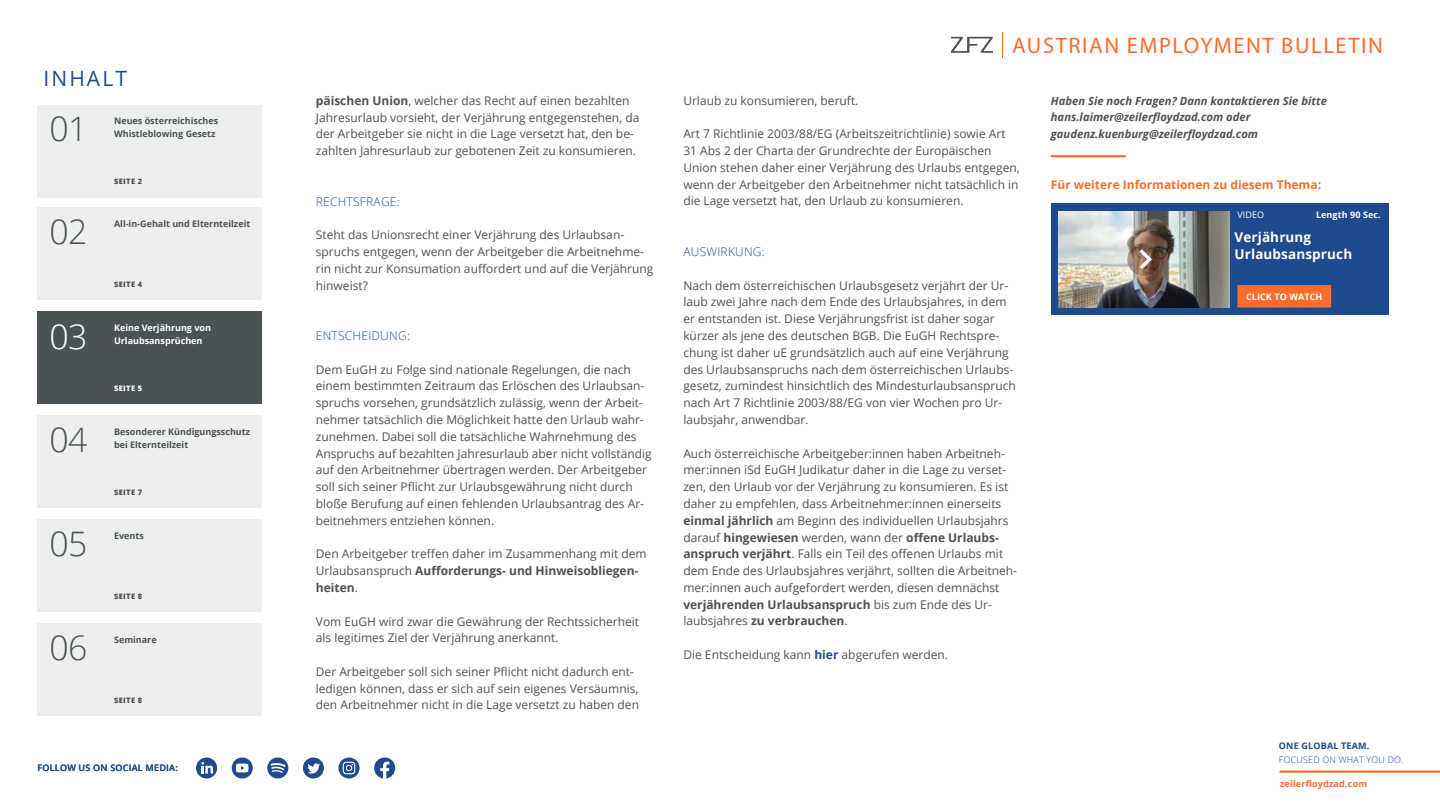
<style>
.page{position:relative;width:1440px;height:810px;background:#fff}
.page>*{position:absolute;margin:0;border:0;box-sizing:border-box;transform-origin:0 0}
.t1{font:300 33.75px "Open Sans";letter-spacing:-.025em;color:#4a5256}
.t2{font:300 33.75px "Open Sans";color:#fff}
.t3{font:22.5px "Myriad Pro";letter-spacing:.07em;color:#ff6c2b}
.t4{font:21px "Open Sans";letter-spacing:.1em;color:#1e4b8d}
.t5{font:700 13.5px/16.5px "Open Sans";letter-spacing:.01em;color:#fff}
.t6{font:12px/16.8px "Open Sans";color:#4a5256}
.t7{font:700 12px "Open Sans";color:#ff6c2b}
.t8{font:300 12px "Open Sans";letter-spacing:.02em;color:#1e4b8d}
.t9{font:italic 700 11.25px/16.8px "Open Sans";color:#4a5256}
.t10{font:700 9px "Open Sans";color:#4a5256}
.t11{font:700 9px "Open Sans";color:#fff}
.t12{font:600 9px "Open Sans";letter-spacing:.025em;color:#1e4b8d}
.t13{font:300 9px "Open Sans";letter-spacing:.02em;color:#1e4b8d}
.t14{font:700 9px "Open Sans";letter-spacing:.02em;color:#ff6c2b}
.t15{font:700 9px "Open Sans";letter-spacing:.02em;color:#1e4b8d}
.t16{font:9px "Open Sans";letter-spacing:.01em;color:#fff}
.t17{font:800 7.5px "Open Sans";letter-spacing:.05em;color:#4a5256}
.t18{font:800 7.5px "Open Sans";letter-spacing:.05em;color:#fff}
.s1{font-weight:700}
.s2{font-weight:700;color:#1e4b8d}
</style>
<div class="page">
<hr style="left:1051px;top:155px;width:75px;height:2px;background:#ff6c2b">
<div style="left:1051px;top:204px;width:337px;height:111px;background:#1e4b8d"></div>
<div style="left:1237px;top:285px;width:94px;height:23px;background:#ff6c2b"></div>
<img style="left:1058px;top:211px;width:172px;height:97px">
<img style="left:1127px;top:242px;width:34px;height:34px;border-radius:17px">
<svg style="left:1136px;top:246px;width:18px;height:27px"></svg>
<hr style="left:1280px;top:771px;width:160px;height:2px;background:#ff6c2b">
<svg style="left:232px;top:758px;width:21px;height:21px"></svg>
<svg style="left:236px;top:764px;width:13px;height:8px"></svg>
<div style="left:303px;top:758px;width:21px;height:21px;background:#1e4b8d;border-radius:50%"></div>
<svg style="left:307px;top:763px;width:13px;height:11px"></svg>
<svg style="left:339px;top:758px;width:21px;height:21px"></svg>
<svg style="left:343px;top:762px;width:12px;height:12px"></svg>
<div style="left:196px;top:758px;width:21px;height:21px;background:#1e4b8d;border-radius:50%"></div>
<svg style="left:201px;top:762px;width:12px;height:12px"></svg>
<svg style="left:374px;top:758px;width:21px;height:21px"></svg>
<svg style="left:267px;top:758px;width:21px;height:21px"></svg>
<svg style="left:951px;top:37px;width:42px;height:16px"></svg>
<svg style="left:1002px;top:32px;width:1px;height:25px"></svg>
<div style="left:38px;top:415px;width:225px;height:93px;background:#edeeee"></div>
<div style="left:38px;top:623px;width:225px;height:93px;background:#edeeee"></div>
<div style="left:38px;top:519px;width:225px;height:93px;background:#edeeee"></div>
<div style="left:38px;top:105px;width:225px;height:92px;background:#edeeee"></div>
<div style="left:38px;top:311px;width:225px;height:93px;background:#4a5256"></div>
<div style="left:38px;top:207px;width:225px;height:93px;background:#edeeee"></div>
<h3 class="t4" style="left:44px;top:70px;width:85px">INHALT</h3>
<h1 class="t1" style="left:50px;top:115px;width:39px">01</h1>
<p class="t10" style="left:114px;top:114px;width:106px">Neues österreichisches</p>
<p class="t10" style="left:114px;top:128px;width:103px">Whistleblowing Gesetz</p>
<p class="t17" style="left:114px;top:178px;width:30px">SEITE 2</p>
<h1 class="t1" style="left:50px;top:218px;width:39px">02</h1>
<p class="t10" style="left:114px;top:217px;width:138px">All-in-Gehalt und Elternteilzeit</p>
<p class="t17" style="left:114px;top:281px;width:30px">SEITE 4</p>
<h1 class="t2" style="left:50px;top:323px;width:39px">03</h1>
<p class="t11" style="left:114px;top:322px;width:98px">Keine Verjährung von</p>
<p class="t11" style="left:114px;top:335px;width:90px">Urlaubsansprüchen</p>
<p class="t18" style="left:114px;top:385px;width:30px">SEITE 5</p>
<h1 class="t1" style="left:50px;top:427px;width:39px">04</h1>
<p class="t10" style="left:114px;top:426px;width:138px">Besonderer Kündigungsschutz</p>
<p class="t10" style="left:114px;top:439px;width:76px">bei Elternteilzeit</p>
<p class="t17" style="left:114px;top:489px;width:30px">SEITE 7</p>
<h1 class="t1" style="left:50px;top:531px;width:39px">05</h1>
<p class="t10" style="left:114px;top:530px;width:31px">Events</p>
<p class="t17" style="left:114px;top:593px;width:30px">SEITE 8</p>
<h1 class="t1" style="left:50px;top:634px;width:39px">06</h1>
<p class="t10" style="left:114px;top:633px;width:44px">Seminare</p>
<p class="t17" style="left:114px;top:697px;width:30px">SEITE 8</p>
<p class="t12" style="left:38px;top:765px;width:142px">FOLLOW US ON SOCIAL MEDIA:</p>
<p class="t6" style="left:316px;top:93px;width:325px"><span class="s1">päischen Union</span>, welcher das Recht auf einen bezahlten Jahresurlaub vorsieht, der Verjährung entgegenstehen, da der Arbeitgeber sie nicht in die Lage versetzt hat, den be&shy;zahlten Jahresurlaub zur gebotenen Zeit zu konsumieren.</p>
<p class="t8" style="left:316px;top:196px;width:85px">RECHTSFRAGE:</p>
<p class="t6" style="left:316px;top:228px;width:339px">Steht das Unionsrecht einer Verjährung des Urlaubsan&shy;spruchs entgegen, wenn der Arbeitgeber die Arbeitnehme&shy;rin nicht zur Konsumation auffordert und auf die Verjährung hinweist?</p>
<p class="t8" style="left:316px;top:331px;width:95px">ENTSCHEIDUNG:</p>
<p class="t6" style="left:316px;top:362px;width:338px">Dem EuGH zu Folge sind nationale Regelungen, die nach einem bestimmten Zeitraum das Erlöschen des Urlaubsan&shy;spruchs vorsehen, grundsätzlich zulässig, wenn der Arbeit&shy;nehmer tatsächlich die Möglichkeit hatte den Urlaub wahr&shy;zunehmen. Dabei soll die tatsächliche Wahrnehmung des Anspruchs auf bezahlten Jahresurlaub aber nicht vollständig auf den Arbeitnehmer übertragen werden. Der Arbeitgeber soll sich seiner Pflicht zur Urlaubsgewährung nicht durch bloße Berufung auf einen fehlenden Urlaubsantrag des Ar&shy;beitnehmers entziehen können.</p>
<p class="t6" style="left:316px;top:545px;width:332px">Den Arbeitgeber treffen daher im Zusammenhang mit dem<br>Urlaubsanspruch <span class="s1">Aufforderungs- und Hinweisobliegen&shy;heiten</span>.</p>
<p class="t6" style="left:316px;top:614px;width:325px">Vom EuGH wird zwar die Gewährung der Rechtssicherheit als legitimes Ziel der Verjährung anerkannt.</p>
<p class="t6" style="left:316px;top:663px;width:325px">Der Arbeitgeber soll sich seiner Pflicht nicht dadurch ent&shy;ledigen können, dass er sich auf sein eigenes Versäumnis, den Arbeitnehmer nicht in die Lage versetzt zu haben den</p>
<h2 class="t3" style="left:1012px;top:32px;width:372px">AUSTRIAN EMPLOYMENT BULLETIN</h2>
<p class="t6" style="left:683px;top:93px;width:177px">Urlaub zu konsumieren, beruft.</p>
<p class="t6" style="left:683px;top:127px;width:338px">Art 7 Richtlinie 2003/88/EG (Arbeitszeitrichtlinie) sowie Art 31 Abs 2 der Charta der Grundrechte der Europäischen Union stehen daher einer Verjährung des Urlaubs entgegen, wenn der Arbeitgeber den Arbeitnehmer nicht tatsächlich in die Lage versetzt hat, den Urlaub zu konsumieren.</p>
<p class="t8" style="left:683px;top:247px;width:83px">AUSWIRKUNG:</p>
<p class="t6" style="left:683px;top:278px;width:334px">Nach dem österreichischen Urlaubsgesetz verjährt der Ur&shy;laub zwei Jahre nach dem Ende des Urlaubsjahres, in dem er entstanden ist. Diese Verjährungsfrist ist daher sogar kürzer als jene des deutschen BGB. Die EuGH Rechtspre&shy;chung ist daher uE grundsätzlich auch auf eine Verjährung des Urlaubsanspruchs nach dem österreichischen Urlaubs&shy;gesetz, zumindest hinsichtlich des Mindesturlaubsanspruch nach Art 7 Richtlinie 2003/88/EG von vier Wochen pro Ur&shy;laubsjahr, anwendbar.</p>
<p class="t6" style="left:683px;top:446px;width:335px">Auch österreichische Arbeitgeber:innen haben Arbeitneh&shy;mer:innen iSd EuGH Judikatur daher in die Lage zu verset&shy;zen, den Urlaub vor der Verjährung zu konsumieren. Es ist daher zu empfehlen, dass Arbeitnehmer:innen einerseits <span class="s1">einmal jährlich</span> am Beginn des individuellen Urlaubsjahrs darauf <span class="s1">hingewiesen</span> werden, wann der <span class="s1">offene Urlaubs&shy;anspruch verjährt</span>. Falls ein Teil des offenen Urlaubs mit dem Ende des Urlaubsjahres verjährt, sollten die Arbeitneh&shy;mer:innen auch aufgefordert werden, diesen demnächst <span class="s1">verjährenden Urlaubsanspruch</span> bis zum Ende des Ur&shy;laubsjahres <span class="s1">zu verbrauchen</span>.</p>
<p class="t6" style="left:683px;top:648px;width:266px">Die Entscheidung kann <span class="s2">hier</span> abgerufen werden.</p>
<p class="t9" style="left:1051px;top:93px;width:278px">Haben Sie noch Fragen? Dann kontaktieren Sie bitte hans.laimer@zeilerfloydzad.com oder gaudenz.kuenburg@zeilerfloydzad.com</p>
<p class="t7" style="left:1051px;top:176px;width:272px">Für weitere Informationen zu diesem Thema:</p>
<p class="t16" style="left:1237px;top:211px;width:28px">VIDEO</p>
<p class="t11" style="left:1316px;top:208px;width:66px">Length 90 Sec.</p>
<p class="t5" style="left:1234px;top:229px;width:119px">Verjährung<br>Urlaubsanspruch</p>
<p class="t11" style="left:1246px;top:290px;width:78px">CLICK TO WATCH</p>
<p class="t15" style="left:1279px;top:740px;width:92px">ONE GLOBAL TEAM.</p>
<p class="t13" style="left:1279px;top:756px;width:126px">FOCUSED ON WHAT YOU DO.</p>
<p class="t14" style="left:1280px;top:778px;width:89px">zeilerfloydzad.com</p>
</div>
